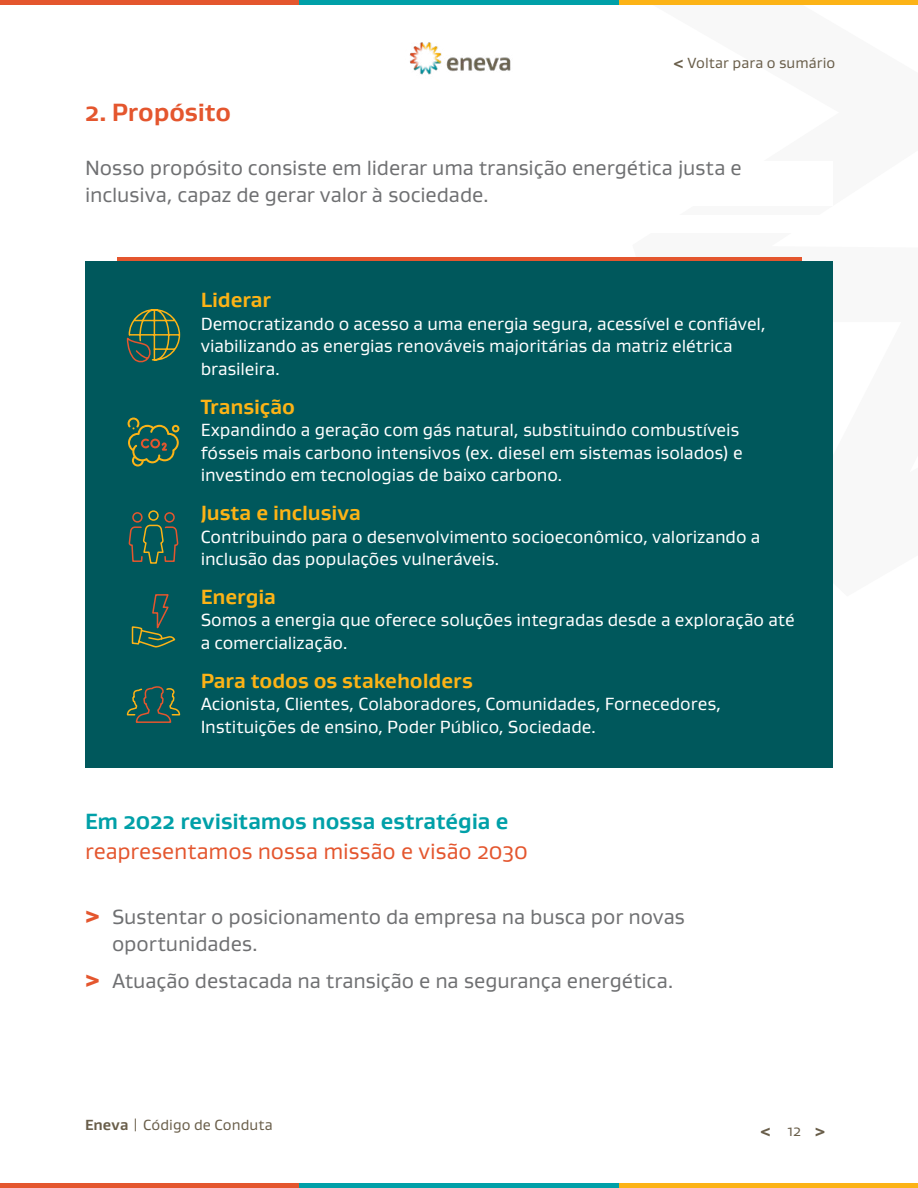
<style>
.page{position:relative;width:918px;height:1188px;background:#fff}
.page>*{position:absolute;margin:0;border:0;box-sizing:border-box;transform-origin:0 0}
.t1{font:700 25.5px "Gustan";letter-spacing:-.005em;color:#e4562e}
.t2{font:22.5px "Gustan";letter-spacing:-.005em;color:#e4562e}
.t3{font:700 22.5px "Gustan";color:#00a0a8}
.t4{font:21px/27px "Gustan";letter-spacing:-.005em;color:#6f7072}
.t5{font:700 21px "Gustan";letter-spacing:-.005em;color:#fcb316}
.t6{font:18px/22.5px "Gustan";letter-spacing:-.005em;color:#fff}
.t7{font:15px "Gustan";letter-spacing:.005em;color:#695e4a}
.t8{font:800 15px "Gustan";color:#695e4a}
.s1{font-weight:700}
.s2{font-weight:900;color:#e4562e}
</style>
<div class="page">
<img style="left:410px;top:42px;width:101px;height:33px">
<div style="left:0;top:1183px;width:299px;height:5px;background:#e4562e"></div>
<div style="left:299px;top:1183px;width:320px;height:5px;background:#00a0a8"></div>
<div style="left:619px;top:1183px;width:299px;height:5px;background:#fcb316"></div>
<div style="left:0;top:0;width:299px;height:5px;background:#e4562e"></div>
<div style="left:299px;top:0;width:320px;height:5px;background:#00a0a8"></div>
<div style="left:619px;top:0;width:299px;height:5px;background:#fcb316"></div>
<hr style="left:117px;top:257px;width:684px;height:4px;background:#e4562e">
<div style="left:85px;top:261px;width:748px;height:507px;background:#00585c"></div>
<svg style="left:131px;top:594px;width:45px;height:54px"></svg>
<svg style="left:128px;top:510px;width:51px;height:54px"></svg>
<svg style="left:126px;top:686px;width:55px;height:37px"></svg>
<svg style="left:128px;top:418px;width:51px;height:49px"></svg>
<svg style="left:126px;top:309px;width:55px;height:54px"></svg>
<p class="t7" style="left:674px;top:54px;width:163px"><span class="s1">&lt;</span> Voltar para o sumário</p>
<h1 class="t1" style="left:85px;top:96px;width:148px">2. Propósito</h1>
<p class="t4" style="left:85px;top:154px;width:658px">Nosso propósito consiste em liderar uma transição energética justa e inclusiva, capaz de gerar valor à sociedade.</p>
<p class="t5" style="left:201px;top:286px;width:72px">Liderar</p>
<p class="t6" style="left:201px;top:312px;width:567px">Democratizando o acesso a uma energia segura, acessível e confiável, viabilizando as energias renováveis majoritárias da matriz elétrica brasileira.</p>
<p class="t5" style="left:201px;top:393px;width:96px">Transição</p>
<p class="t6" style="left:201px;top:418px;width:544px">Expandindo a geração com gás natural, substituindo combustíveis fósseis mais carbono intensivos (ex. diesel em sistemas isolados) e investindo em tecnologias de baixo carbono.</p>
<p class="t5" style="left:201px;top:499px;width:162px">Justa e inclusiva</p>
<p class="t6" style="left:201px;top:525px;width:561px">Contribuindo para o desenvolvimento socioeconômico, valorizando a inclusão das populações vulneráveis.</p>
<p class="t5" style="left:201px;top:583px;width:77px">Energia</p>
<p class="t6" style="left:201px;top:608px;width:596px">Somos a energia que oferece soluções integradas desde a exploração até a comercialização.</p>
<p class="t5" style="left:201px;top:667px;width:274px">Para todos os stakeholders</p>
<p class="t6" style="left:201px;top:692px;width:522px">Acionista, Clientes, Colaboradores, Comunidades, Fornecedores,<br>Instituições de ensino, Poder Público, Sociedade.</p>
<p class="t3" style="left:85px;top:807px;width:425px">Em 2022 revisitamos nossa estratégia e</p>
<p class="t2" style="left:85px;top:837px;width:445px">reapresentamos nossa missão e visão 2030</p>
<p class="t4" style="left:112px;top:902px;width:574px;text-indent:-27px"><span class="s2">&gt;</span> Sustentar o posicionamento da empresa na busca por novas oportunidades.</p>
<p class="t4" style="left:85px;top:967px;width:590px"><span class="s2">&gt;</span> Atuação destacada na transição e na segurança energética.</p>
<p class="t7" style="left:85px;top:1115px;width:189px"><span class="s1">Eneva</span> | Código de Conduta</p>
<p class="t8" style="left:761px;top:1121px;width:12px">&lt;</p>
<p class="t8" style="left:815px;top:1121px;width:12px">&gt;</p>
<p class="t7" style="left:788px;top:1121px;width:15px">12</p>
</div>
